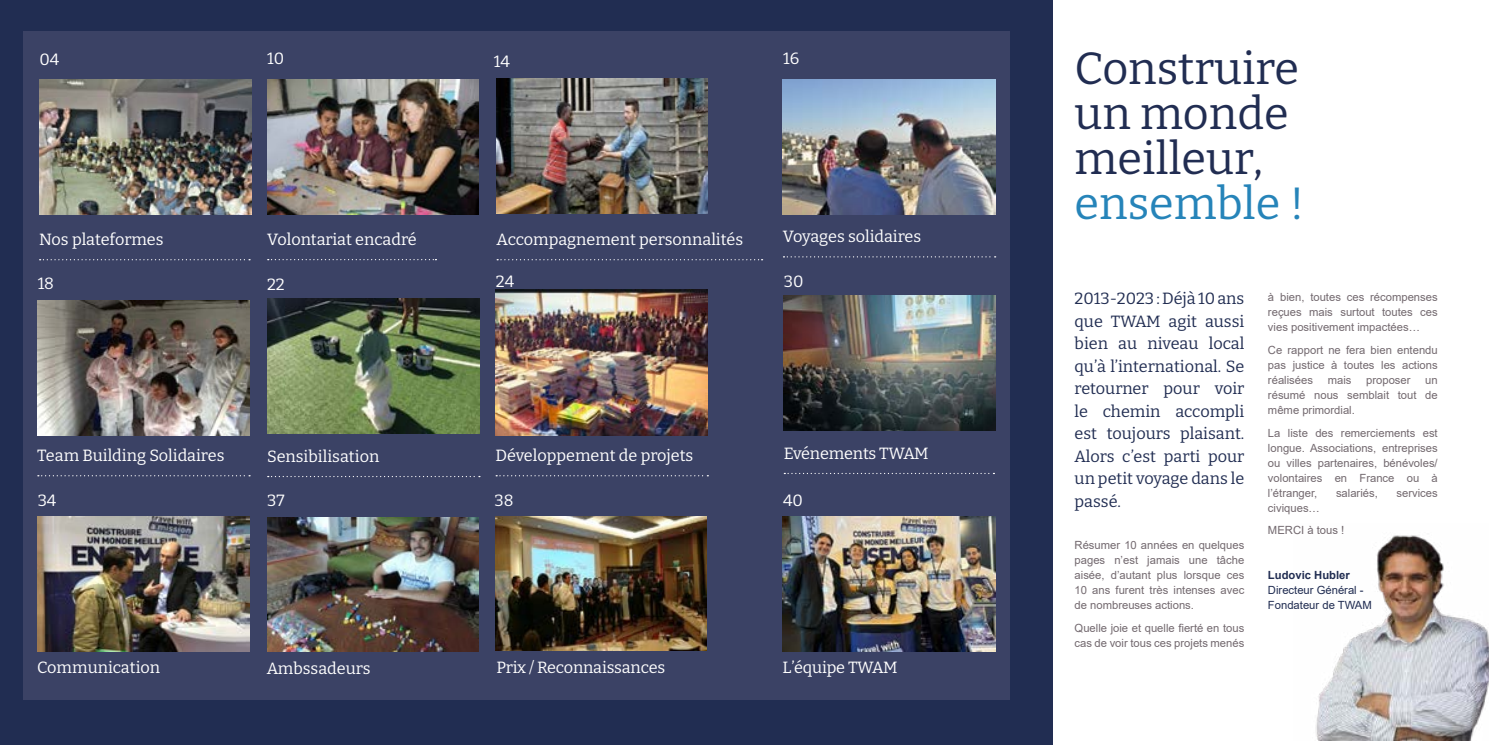
<style>
.page{position:relative;width:1489px;height:745px;background:#fff}
.page>*{position:absolute;margin:0;border:0;box-sizing:border-box;transform-origin:0 0}
.t1{font:45px/45px "Bitter";color:#212d52}
.t2{font:45px "Bitter";color:#2684b9}
.t3{font:16.25px "Bitter";color:#fff}
.t4{font:16.25px/22.5px "Bitter";color:#212d52;text-align:justify}
.t5{font:11.25px/15px "Arial";color:#73696f;text-align:justify}
.t6{font:11.25px/15px "Arial";color:#212d52}
.t7{font:700 11.25px "Arial";color:#212d52}
</style>
<div class="page">
<div style="left:0;top:0;width:1052px;height:744px;background:#212d52"></div>
<div style="left:23px;top:32px;width:986px;height:668px;background:#3b4265"></div>
<img style="left:496px;top:79px;width:211px;height:135px">
<svg style="left:497px;top:259px;width:265px;height:1px"></svg>
<img style="left:267px;top:298px;width:212px;height:135px">
<svg style="left:268px;top:475px;width:212px;height:2px"></svg>
<img style="left:39px;top:79px;width:213px;height:135px">
<img style="left:37px;top:300px;width:213px;height:135px">
<img style="left:267px;top:517px;width:211px;height:134px">
<img style="left:37px;top:516px;width:213px;height:135px">
<img style="left:495px;top:289px;width:213px;height:146px">
<img style="left:495px;top:516px;width:211px;height:133px">
<img style="left:267px;top:79px;width:211px;height:135px">
<img style="left:783px;top:295px;width:212px;height:135px">
<img style="left:782px;top:79px;width:213px;height:135px">
<img style="left:782px;top:516px;width:213px;height:135px">
<svg style="left:268px;top:259px;width:168px;height:1px"></svg>
<svg style="left:784px;top:472px;width:210px;height:2px"></svg>
<svg style="left:783px;top:256px;width:212px;height:1px"></svg>
<svg style="left:496px;top:475px;width:212px;height:1px"></svg>
<svg style="left:40px;top:259px;width:210px;height:1px"></svg>
<svg style="left:38px;top:475px;width:212px;height:1px"></svg>
<img style="left:1315px;top:535px;width:173px;height:204px">
<h2 class="t3" style="left:39px;top:48px;width:21px">04</h2>
<h2 class="t3" style="left:267px;top:48px;width:19px">10</h2>
<h2 class="t3" style="left:783px;top:48px;width:18px">16</h2>
<h2 class="t3" style="left:494px;top:51px;width:18px">14</h2>
<h2 class="t3" style="left:39px;top:229px;width:126px">Nos plateformes</h2>
<h2 class="t3" style="left:267px;top:229px;width:151px">Volontariat encadré</h2>
<h2 class="t3" style="left:496px;top:229px;width:248px">Accompagnement personnalités</h2>
<h2 class="t3" style="left:782px;top:226px;width:140px">Voyages solidaires</h2>
<h2 class="t3" style="left:38px;top:273px;width:18px">18</h2>
<h2 class="t3" style="left:267px;top:273px;width:19px">22</h2>
<h2 class="t3" style="left:496px;top:271px;width:20px">24</h2>
<h2 class="t3" style="left:783px;top:270px;width:21px">30</h2>
<h2 class="t3" style="left:37px;top:444px;width:189px">Team Building Solidaires</h2>
<h2 class="t3" style="left:267px;top:445px;width:114px">Sensibilisation</h2>
<h2 class="t3" style="left:495px;top:444px;width:199px">Développement de projets</h2>
<h2 class="t3" style="left:783px;top:442px;width:146px">Evénements TWAM</h2>
<h2 class="t3" style="left:38px;top:490px;width:20px">34</h2>
<h2 class="t3" style="left:494px;top:490px;width:21px">38</h2>
<h2 class="t3" style="left:267px;top:490px;width:19px">37</h2>
<h2 class="t3" style="left:783px;top:490px;width:21px">40</h2>
<h2 class="t3" style="left:37px;top:656px;width:124px">Communication</h2>
<h2 class="t3" style="left:496px;top:656px;width:170px">Prix / Reconnaissances</h2>
<h2 class="t3" style="left:267px;top:657px;width:105px">Ambssadeurs</h2>
<h2 class="t3" style="left:782px;top:656px;width:116px">L’équipe TWAM</h2>
<h1 class="t1" style="left:1074px;top:44px;width:226px">Construire un monde meilleur,</h1>
<h1 class="t2" style="left:1074px;top:174px;width:231px">ensemble !</h1>
<h2 class="t4" style="left:1074px;top:286px;width:171px">2013-2023 : Déjà 10 ans que TWAM agit aussi bien au niveau local qu’à l’international. Se retourner pour voir le chemin accompli est toujours plaisant.<br>Alors c’est parti pour un petit voyage dans le passé.</h2>
<p class="t5" style="left:1074px;top:537px;width:171px">Résumer 10 années en quelques pages n’est jamais une tâche aisée, d’autant plus lorsque ces 10 ans furent très intenses avec de nombreuses actions.</p>
<p class="t5" style="left:1074px;top:620px;width:171px">Quelle joie et quelle fierté en tous cas de voir tous ces projets menés</p>
<p class="t5" style="left:1267px;top:290px;width:171px">à bien, toutes ces récompenses reçues mais surtout toutes ces vies positivement impactées…</p>
<p class="t5" style="left:1267px;top:342px;width:171px">Ce rapport ne fera bien entendu pas justice à toutes les actions réalisées</p>
<p class="t5" style="left:1327px;top:372px;width:25px">mais</p>
<p class="t5" style="left:1365px;top:372px;width:46px">proposer</p>
<p class="t5" style="left:1267px;top:372px;width:171px;text-indent:157px">un résumé nous semblait tout de même primordial.</p>
<p class="t5" style="left:1267px;top:424px;width:171px">La liste des remerciements est longue. Associations, entreprises ou villes partenaires, bénévoles/ volontaires en France ou à l’étranger,</p>
<p class="t5" style="left:1335px;top:484px;width:43px">salariés,</p>
<p class="t5" style="left:1396px;top:484px;width:43px">services</p>
<p class="t5" style="left:1267px;top:496px;width:78px;line-height:22.5px">civiques…<br>MERCI à tous !</p>
<p class="t7" style="left:1267px;top:567px;width:83px">Ludovic Hubler</p>
<p class="t6" style="left:1267px;top:582px;width:105px">Directeur Général -<br>Fondateur de TWAM</p>
</div>
